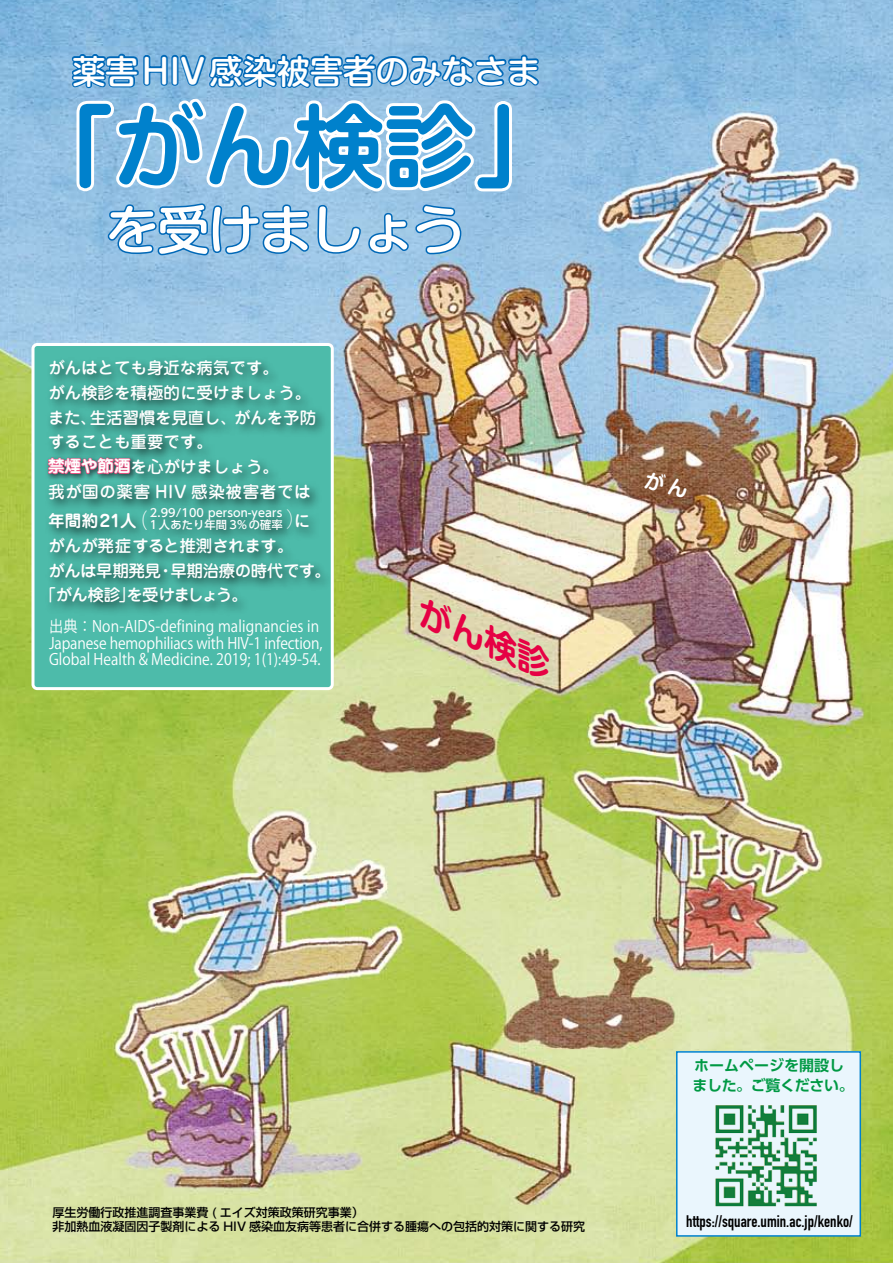
<style>
.page{position:relative;width:893px;height:1263px;background:#fff}
.page>*{position:absolute;margin:0;border:0;box-sizing:border-box;transform-origin:0 0}
.t1{font:700 90px "Shin M Go Pro De";color:#0081cc}
.t2{font:500 52.5px "Shin M Go Pro";letter-spacing:-.025em;color:#fff}
.t3{font:500 33px "Shin M Go Pro";letter-spacing:-.005em;color:#fff}
.t4{font:italic 700 32.4px "Shin M Go Pro De";color:#e60044;scale:1.1 1}
.t5{font:200 21px "Koz Go Pr 6 N";color:#fff}
.t6{font:500 16.5px/24.8px "Jun 34 Pro";color:#fff}
.t7{font:16.5px "DIN Engschrift Std";color:#000}
.t8{font:500 16.5px "Jun 34 Pro";letter-spacing:-.025em;color:#fff}
.t9{font:500 16.5px "Jun 34 Pro";letter-spacing:-.05em;color:#fff}
.t10{font:700 16.5px "Jun 501 Pro";color:#fff}
.t11{font:15.75px/16.5px "Koz Go Pr 6 N";color:#fff;scale:.9 1}
.t12{font:700 15px/19.5px "UD Shin Go Pr 6 N De";color:#094}
.t13{font:500 12px/13.5px "Shin Go Pro";color:#000}
.t14{font:500 11.25px/12px "UD Shin Go Pr 6 N";letter-spacing:.01em;color:#fff}
.s1{font-family:"Koz Go Pr 6 N";font-weight:200;font-size:21px}
.s2{font-family:"Jun 34 Pro";font-weight:500;font-size:16.5px}
</style>
<div class="page">
<img style="left:0;top:0;width:893px;height:1263px">
<svg style="left:70px;top:0;width:470px;height:257px;background:#8ebde0"></svg>
<div style="left:33px;top:344px;width:299px;height:345px;background:#4dbbaa;border-radius:4px"></div>
<div style="left:32px;top:343px;width:302px;height:347px;border:3px solid #fff;border-radius:4px"></div>
<div style="left:677px;top:1052px;width:183px;height:184px;background:#eaf6fd"></div>
<div style="left:676px;top:1051px;width:185px;height:186px;border:2px solid #0081cc"></div>
<img style="left:715px;top:1105px;width:102px;height:102px">
<img style="left:47px;top:351px;width:291px;height:271px">
<svg style="left:644px;top:470px;width:44px;height:28px"></svg>
<h3 class="t3" style="left:72px;top:44px;width:469px">薬害HIV感染被害者のみなさま</h3>
<h1 class="t1" style="left:24px;top:73px;width:541px">「がん検診」</h1>
<h2 class="t2" style="left:106px;top:187px;width:361px">を受けましょう</h2>
<p class="t6" style="left:48px;top:354px;width:270px">がんはとても身近な病気です。<br>がん検診を積極的に受けましょう。また、生活習慣を見直し、がんを予防することも重要です。<br>　　　　　を心がけましょう。<br>我が国の薬害 HIV 感染被害者では</p>
<p class="t10" style="left:48px;top:508px;width:101px">年間約21人 <span class="s1">(</span></p>
<h3 class="t5" style="left:210px;top:508px;width:102px">　 　 ）<span class="s2">に</span></h3>
<p class="t6" style="left:48px;top:532px;width:247px">がんが発症すると推測されます。</p>
<p class="t8" style="left:48px;top:557px;width:284px">がんは早期発見・早期治療の時代です。</p>
<p class="t9" style="left:40px;top:582px;width:210px">「がん検診」を受けましょう。</p>
<p class="t10" style="left:48px;top:453px;width:84px">禁煙や節酒</p>
<p class="t14" style="left:150px;top:506px;width:134px">2.99/100 person-years<br>1人あたり年間 3%の確率</p>
<p class="t11" style="left:49px;top:619px;width:305px">出典：Non-AIDS-defining malignancies in<br>Japanese hemophiliacs with HIV-1 infection,<br>Global Health &amp; Medicine. 2019; 1(1):49-54.</p>
<h3 class="t4" style="left:434px;top:588px;width:131px;rotate:23deg">がん検診</h3>
<p class="t13" style="left:53px;top:1204px;width:534px">厚生労働行政推進調査事業費 ( エイズ対策政策研究事業）<br>非加熱血液凝固因子製剤による HIV 感染血友病等患者に合併する腫瘍への包括的対策に関する研究</p>
<p class="t12" style="left:692px;top:1055px;width:163px">ホームページを開設しました。ご覧ください。</p>
<p class="t7" style="left:686px;top:1212px;width:168px">https://square.umin.ac.jp/kenko/</p>
</div>
